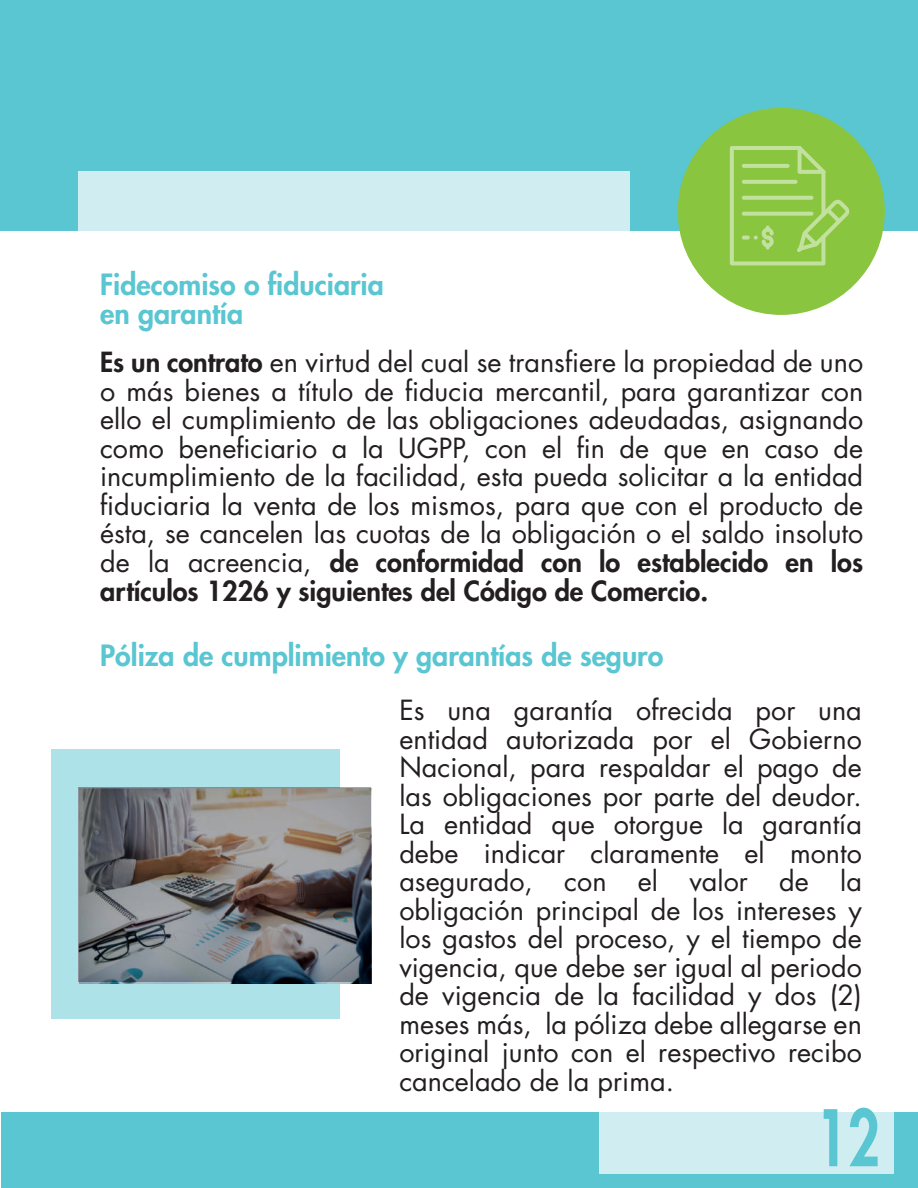
<style>
.page{position:relative;width:918px;height:1188px;background:#fff}
.page>*{position:absolute;margin:0;border:0;box-sizing:border-box;transform-origin:0 0}
.t1{font:800 75.75px "Futura Std";color:#59c6d2;scale:.74 1}
.t2{font:800 28.5px/28.5px "Futura Std";color:#59c6d2}
.t3{font:27px/28.5px "Futura Std";color:#231f20;text-align:justify}
.s1{font-weight:800}
</style>
<div class="page">
<div style="left:0;top:0;width:918px;height:231px;background:#59c6d2"></div>
<div style="left:78px;top:171px;width:552px;height:60px;background:#d0eef2"></div>
<div style="left:2px;top:1113px;width:916px;height:75px;background:#59c6d2"></div>
<div style="left:600px;top:1112px;width:294px;height:61px;background:#d0eef2"></div>
<div style="left:678px;top:108px;width:207px;height:207px;background:#89c53f;border-radius:50%"></div>
<svg style="left:730px;top:146px;width:119px;height:119px"></svg>
<svg style="left:821px;top:170px;width:4px;height:46px"></svg>
<div style="left:51px;top:749px;width:289px;height:270px;background:#ace2e8"></div>
<img style="left:78px;top:787px;width:293px;height:195px">
<p class="t2" style="left:100px;top:270px;width:285px">Fidecomiso o fiduciaria en garantía</p>
<p class="t3" style="left:100px;top:349px;width:765px"><span class="s1">Es un contrato</span> en virtud del cual se transfiere la propiedad de uno o más bienes a título de fiducia mercantil, para garantizar con ello el cumplimiento de las obligaciones adeudadas, asignando como beneficiario a la UGPP, con el fin de que en caso de incumplimiento de la facilidad, esta pueda solicitar a la entidad fiduciaria la venta de los mismos, para que con el producto de ésta, se cancelen las cuotas de la obligación o el saldo insoluto de la acreencia, <span class="s1">de conformidad con lo establecido en los artículos 1226 y siguientes del Código de Comercio.</span></p>
<p class="t2" style="left:100px;top:642px;width:565px">Póliza de cumplimiento y garantías de seguro</p>
<p class="t3" style="left:399px;top:696px;width:464px">Es una garantía ofrecida por una entidad autorizada por el Gobierno Nacional, para respaldar el pago de las obligaciones por parte del deudor.<br>La entidad que otorgue la garantía debe indicar claramente el monto asegurado, con el valor de la obligación principal de los intereses y los gastos del proceso, y el tiempo de vigencia, que debe ser igual al periodo de vigencia de la facilidad y dos (2) meses más, la póliza debe allegarse en original junto con el respectivo recibo cancelado de la prima.</p>
<h1 class="t1" style="left:816px;top:1090px;width:88px">12</h1>
</div>
